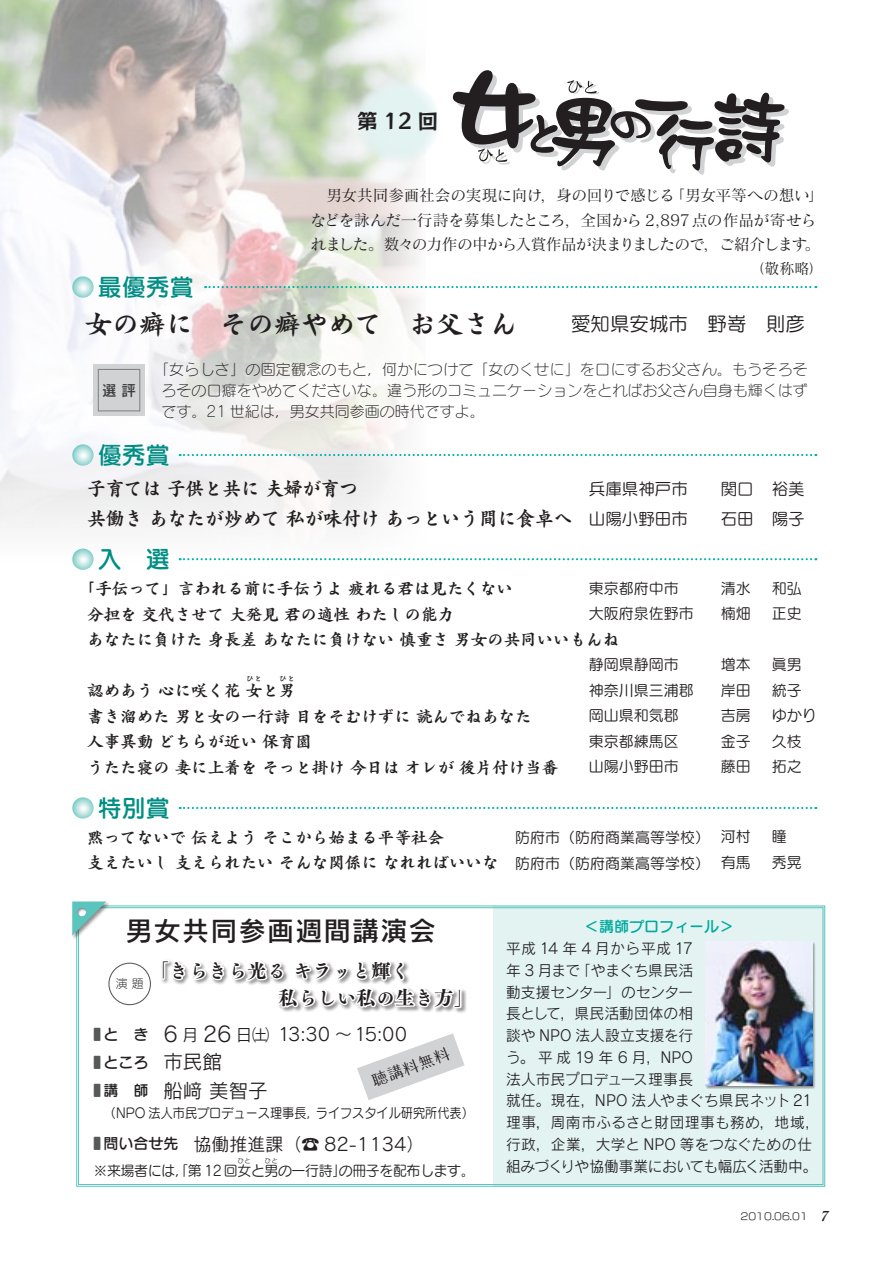
<style>
.page{position:relative;width:893px;height:1263px;background:#fff}
.page>*{position:absolute;margin:0;border:0;box-sizing:border-box;transform-origin:0 0}
.t1{font:27px "Greco Std B";color:#231f20}
.t2{font:27px "Rodin NTLG Pro DB";letter-spacing:.05em;color:#231f20}
.t3{font:24px "Seurat Pro DB";color:#008e84}
.t4{font:21px "Rockn Roll Std DB";color:#231f20}
.t5{font:19.5px "Greco Std B";color:#231f20;scale:.96 1}
.t6{font:19.5px/27px "Tsuku BMD Min Std E";color:#231f20}
.t7{font:19.5px "Greco Std B";color:#231f20;scale:.95 1}
.t8{font:19.5px "Seurat Pro M";color:#231f20}
.t9{font:19.5px "Rodin Pro M";color:#231f20}
.t10{font:18px "Rodin Pro M";color:#231f20}
.t11{font:16.5px "Greco Std B";color:#231f20}
.t12{font:16.5px "Seurat Pro M";color:#231f20}
.t13{font:16.5px "Budo Std L";color:#231f20}
.t14{font:15.75px/24.8px "Matisse Pro M";letter-spacing:-.035em;color:#231f20}
.t15{font:15px/21.8px "Rodin Pro M";letter-spacing:.005em;color:#231f20}
.t16{font:15px/21px "Seurat Pro L";color:#231f20;text-align:justify}
.t17{font:15px "Seurat Pro M";color:#231f20}
.t18{font:15px "Seurat Pro DB";color:#00a99d}
.t19{font:15px "Seurat Pro DB";color:#231f20}
.t20{font:15px "Matisse Pro M";color:#231f20}
.t21{font:15px "Rodin Pro DB";color:#3e3e3f}
.t22{font:14.25px "Seurat Pro M";letter-spacing:-.03em;color:#231f20}
.t23{font:13.5px "Seurat Pro M";color:#231f20;scale:.9 1}
.t24{font:12px "Seurat Pro L";color:#231f20}
.t25{font:9.75px "New Rodin Pro M";color:#231f20}
.t26{font:7.5px "Greco Std B";color:#231f20}
.t27{font:6px "Seurat Pro M";color:#231f20}
.s1{font-family:"Seurat Pro M";font-size:16.5px}
.s2{font-family:"Seurat Pro M";font-size:15px}
.s3{font-family:"Seurat Pro DB";font-size:15px;color:#57585a}
.s4{font-family:"Seurat Pro DB";font-size:15px}
.s5{font-size:21px}
.s6{font-size:16.5px}
.s7{color:#57585a}
.s8{font-family:"Rodin Pro M";font-size:19.5px}
.s9{font-family:"Matisse Eleganto Pro B";font-style:italic;font-size:13.5px}
</style>
<div class="page">
<img style="left:0;top:0;width:349px;height:561px">
<svg style="left:349px;top:0;width:79px;height:561px;fill:#f7f7f6"></svg>
<svg style="left:76px;top:905px;width:749px;height:281px"></svg>
<div style="left:71px;top:900px;width:40px;height:40px;background:#fafafa"></div>
<svg style="left:180px;top:454px;width:636px;height:2px"></svg>
<svg style="left:205px;top:286px;width:611px;height:2px"></svg>
<svg style="left:180px;top:558px;width:636px;height:2px"></svg>
<svg style="left:72px;top:444px;width:22px;height:22px"></svg>
<svg style="left:72px;top:276px;width:22px;height:22px"></svg>
<svg style="left:72px;top:549px;width:22px;height:21px"></svg>
<div style="left:94px;top:365px;width:51px;height:51px;background:#d1d2d4"></div>
<div style="left:98px;top:369px;width:42px;height:42px;border:1px solid #808285"></div>
<svg style="left:72px;top:797px;width:744px;height:303px"></svg>
<svg style="left:453px;top:70px;width:336px;height:105px"></svg>
<div style="left:355px;top:79px;width:85px;height:85px;background:#e2f3f2;border-radius:50%"></div>
<h2 class="t3" style="left:98px;top:271px;width:97px">最優秀賞</h2>
<p class="t4" style="left:357px;top:108px;width:83px">第12回</p>
<p class="t14" style="left:310px;top:182px;width:515px">　男女共同参画社会の実現に向け，身の回りで感じる「男女平等への想い」などを詠んだ一行詩を募集したところ，全国から 2,897点の作品が寄せられました。数々の力作の中から入賞作品が決まりましたので，ご紹介します。</p>
<p class="t20" style="left:749px;top:259px;width:76px">（敬称略）</p>
<h1 class="t1" style="left:85px;top:306px;width:433px">女の癖に　その癖やめて　お父さん</h1>
<p class="t8" style="left:571px;top:311px;width:235px">愛知県安城市　野嵜　則彦</p>
<p class="t21" style="left:102px;top:380px;width:36px">選 評</p>
<p class="t16" style="left:162px;top:358px;width:648px;text-indent:-8px">「女らしさ」の固定観念のもと，何かにつけて「女のくせに」を口にするお父さん。もうそろそろその口癖をやめてくださいな。違う形のコミュニケーションをとればお父さん自身も輝くはずです。21 世紀は，男女共同参画の時代ですよ。</p>
<h2 class="t3" style="left:98px;top:439px;width:73px">優秀賞</h2>
<p class="t7" style="left:87px;top:476px;width:287px">子育ては 子供と共に 夫婦が育つ</p>
<p class="t12" style="left:589px;top:478px;width:101px">兵庫県神戸市</p>
<p class="t12" style="left:721px;top:478px;width:86px">関口 裕美</p>
<p class="t5" style="left:87px;top:506px;width:627px">共働き あなたが炒めて 私が味付け あっという間に食卓へ <span class="s1">山陽小野田市</span></p>
<p class="t12" style="left:721px;top:508px;width:86px">石田 陽子</p>
<h2 class="t3" style="left:98px;top:543px;width:73px">入　選</h2>
<p class="t11" style="left:79px;top:578px;width:436px">「手伝って」言われる前に手伝うよ 疲れる君は見たくない</p>
<p class="t17" style="left:589px;top:578px;width:91px">東京都府中市</p>
<p class="t17" style="left:721px;top:578px;width:31px">清水</p>
<p class="t17" style="left:772px;top:578px;width:31px">和弘</p>
<p class="t11" style="left:87px;top:603px;width:368px">分担を 交代させて 大発見 君の適性 わたしの能力</p>
<p class="t17" style="left:589px;top:604px;width:106px">大阪府泉佐野市</p>
<p class="t17" style="left:721px;top:604px;width:31px">楠畑</p>
<p class="t17" style="left:772px;top:604px;width:31px">正史</p>
<p class="t11" style="left:87px;top:629px;width:533px">あなたに負けた 身長差 あなたに負けない 慎重さ 男女の共同いいもんね</p>
<p class="t17" style="left:589px;top:655px;width:91px">静岡県静岡市</p>
<p class="t17" style="left:721px;top:655px;width:31px">増本</p>
<p class="t17" style="left:772px;top:655px;width:31px">眞男</p>
<p class="t11" style="left:87px;top:680px;width:210px">認めあう 心に咲く花 女と男</p>
<p class="t26" style="left:246px;top:674px;width:17px">ひと</p>
<p class="t26" style="left:279px;top:674px;width:17px">ひと</p>
<p class="t17" style="left:589px;top:680px;width:106px">神奈川県三浦郡</p>
<p class="t17" style="left:721px;top:680px;width:31px">岸田</p>
<p class="t17" style="left:772px;top:680px;width:31px">統子</p>
<p class="t11" style="left:87px;top:705px;width:446px">書き溜めた 男と女の一行詩 目をそむけずに 読んでねあなた</p>
<p class="t17" style="left:589px;top:706px;width:91px">岡山県和気郡</p>
<p class="t17" style="left:721px;top:706px;width:31px">吉房</p>
<p class="t17" style="left:772px;top:706px;width:46px">ゆかり</p>
<p class="t11" style="left:87px;top:731px;width:226px">人事異動 どちらが近い 保育園</p>
<p class="t17" style="left:589px;top:731px;width:91px">東京都練馬区</p>
<p class="t17" style="left:721px;top:731px;width:31px">金子</p>
<p class="t17" style="left:772px;top:731px;width:31px">久枝</p>
<p class="t11" style="left:87px;top:756px;width:473px">うたた寝の 妻に上着を そっと掛け 今日は オレが 後片付け当番</p>
<p class="t17" style="left:589px;top:757px;width:91px">山陽小野田市</p>
<p class="t17" style="left:721px;top:757px;width:31px">藤田</p>
<p class="t17" style="left:772px;top:757px;width:31px">拓之</p>
<h2 class="t3" style="left:98px;top:792px;width:73px">特別賞</h2>
<p class="t11" style="left:87px;top:826px;width:665px">黙ってないで 伝えよう そこから始まる平等社会　　　　 <span class="s2">防府市（防府商業高等学校） 河村</span></p>
<p class="t17" style="left:772px;top:827px;width:16px">瞳</p>
<p class="t11" style="left:87px;top:852px;width:665px">支えたいし 支えられたい そんな関係に なれればいいな　<span class="s2">防府市（防府商業高等学校） 有馬</span></p>
<p class="t17" style="left:772px;top:852px;width:31px">秀晃</p>
<h1 class="t2" style="left:125px;top:913px;width:312px">男女共同参画週間講演会</h1>
<p class="t24" style="left:116px;top:976px;width:29px">演 題</p>
<p class="t10" style="left:94px;top:1022px;width:315px"><span class="s3">■</span> <span class="s4">と　き</span> <span class="s5">6</span> <span class="s6">月</span> <span class="s5">26</span> <span class="s6">日㈯</span> 13:30 〜15:00</p>
<p class="t19" style="left:94px;top:1052px;width:130px"><span class="s7">■</span> ところ <span class="s8">市民館</span></p>
<p class="t9" style="left:94px;top:1078px;width:176px"><span class="s3">■</span> <span class="s4">講　師</span> 船㟢 美智子</p>
<p class="t23" style="left:104px;top:1104px;width:412px">（NPO 法人市民プロデュース理事長，ライフスタイル研究所代表）</p>
<p class="t10" style="left:94px;top:1132px;width:333px"><span class="s3">■</span> <span class="s4">問い合せ先</span> 協働推進課（☎ 82-1134）</p>
<p class="t22" style="left:94px;top:1161px;width:383px">※来場者には，「第 12 回女と男の一行詩」の冊子を配布します。</p>
<p class="t6" style="left:278px;top:954px;width:196px;text-indent:-129px">「きらきら光る キラッと輝く<br>私らしい私の生き方」</p>
<p class="t13" style="left:368px;top:1070px;width:84px;rotate:-20deg">聴講料無料</p>
<p class="t27" style="left:238px;top:1156px;width:14px">ひと</p>
<p class="t27" style="left:265px;top:1156px;width:14px">ひと</p>
<p class="t18" style="left:584px;top:916px;width:151px">＜講師プロフィール＞</p>
<p class="t15" style="left:506px;top:937px;width:315px">平成 14 年 4 月から平成 17<br>年 3 月まで「やまぐち県民活<br>動支援センター」のセンター<br>長として，県民活動団体の相<br>談や NPO 法人設立支援を行<br>う。平成 19 年 6 月，NPO<br>法人市民プロデュース理事長<br>就任。現在，NPO 法人やまぐち県民ネット 21理事，周南市ふるさと財団理事も務め，地域，行政，企業，大学と NPO 等をつなぐための仕組みづくりや協働事業においても幅広く活動中。</p>
<p class="t25" style="left:740px;top:1208px;width:93px">2010.06.01 <span class="s9">7</span></p>
</div>
